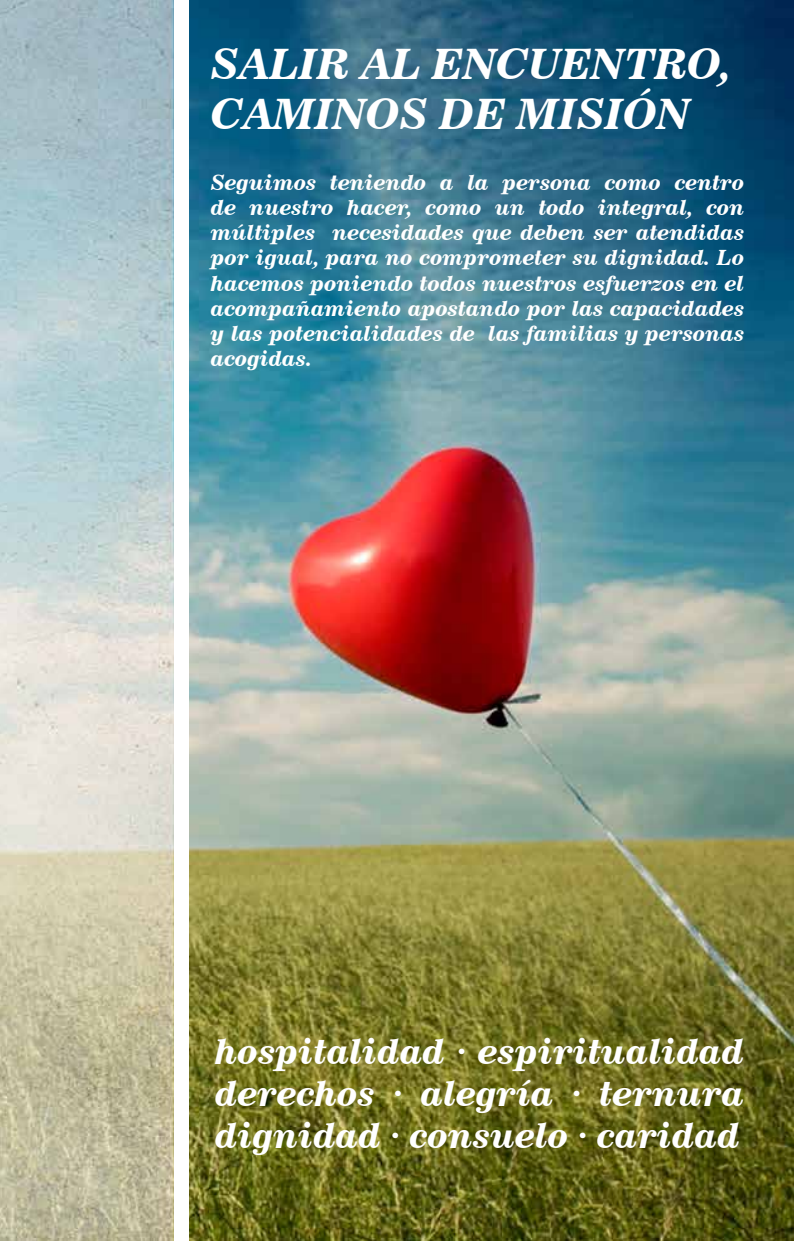
<style>
.page{position:relative;width:794px;height:1241px;background:#fff}
.page>*{position:absolute;margin:0;border:0;box-sizing:border-box;transform-origin:0 0}
.t1{font:italic 700 42px/50.4px "News 702 BT";color:#fff}
.t2{font:italic 700 35px/42px "News 702 BT";color:#fff;text-align:justify}
.t3{font:italic 700 21px/25.2px "News 702 BT";color:#fff;text-align:justify}
</style>
<div class="page">
<img style="left:0;top:0;width:794px;height:1240px">
<div style="left:174px;top:0;width:15px;height:1240px;background:#fff"></div>
<h1 class="t1" style="left:211px;top:38px;width:521px">SALIR AL ENCUENTRO,<br>CAMINOS DE MISIÓN</h1>
<p class="t3" style="left:211px;top:169px;width:535px">Seguimos teniendo a la persona como centro de nuestro hacer, como un todo integral, con múltiples necesidades que deben ser atendidas por igual, para no comprometer su dignidad. Lo hacemos poniendo todos nuestros esfuerzos en el acompañamiento apostando por las capacidades y las potencialidades de las familias y personas acogidas.</p>
<h2 class="t2" style="left:215px;top:1029px;width:530px">hospitalidad · espiritualidad derechos · alegría · ternura dignidad · consuelo · caridad</h2>
</div>
